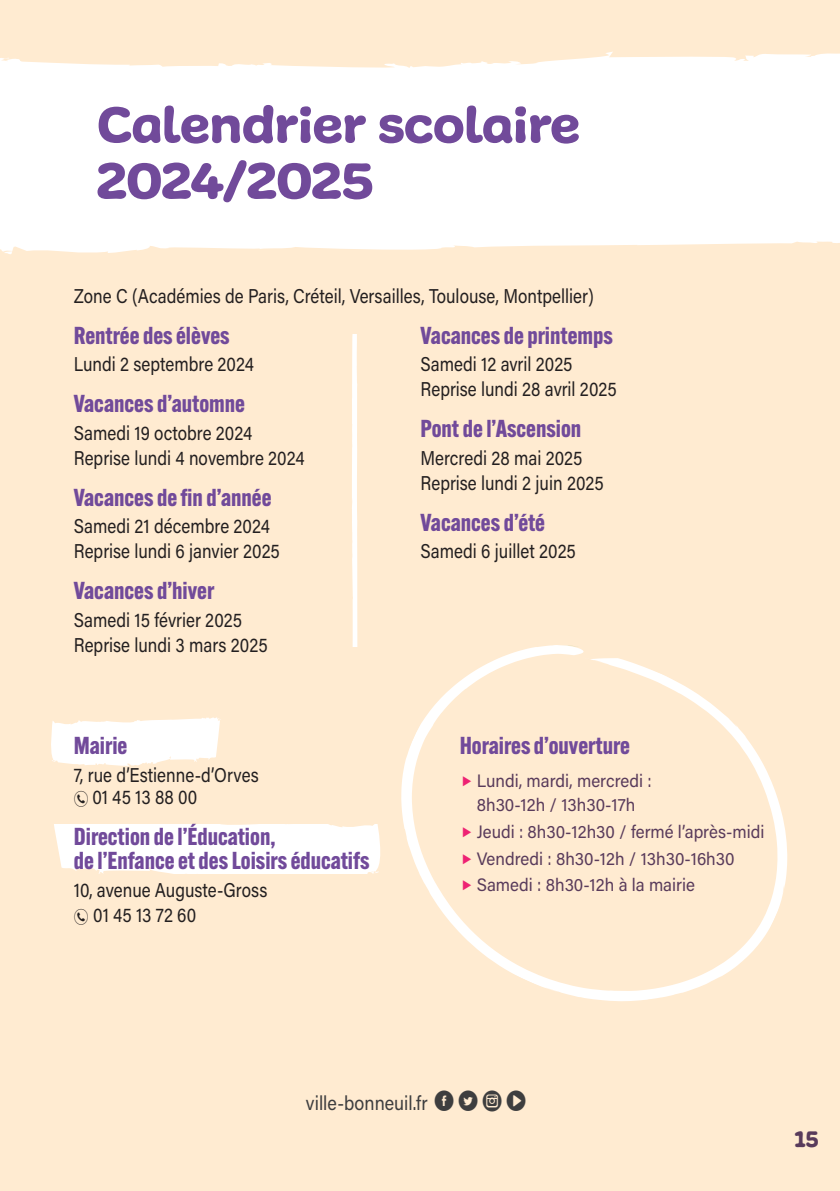
<style>
.page{position:relative;width:840px;height:1191px;background:#fff}
.page>*{position:absolute;margin:0;border:0;box-sizing:border-box;transform-origin:0 0}
.titre{font:54px/56px "Freude";letter-spacing:-.01em;color:#714a9a;scale:1.1 1}
.titre_calendrier_scolaire{font:700 24px/24px "Alternate Gothic ATF";color:#714a9a}
.pagination{font:24px "Freude";color:#593b5b}
.CS-TCnoir{font:20px/22px "Acumin Variable Concept";color:#231f20;scale:.85 1}
.CS-TCnoir-2{font:20px "Acumin Variable Concept";color:#3e3e3f;scale:.9 1}
.t1{font:18px/24px "Acumin Variable Concept";color:#593b5b;scale:.94 1}
.s1{font-family:"typeecon";font-size:16px}
.s2{font-family:"socialtype";font-size:32px}
</style>
<div class="page">
<div style="left:0;top:265px;width:839px;height:926px;background:#ffebd1"></div>
<svg style="left:51px;top:717px;width:170px;height:49px"></svg>
<div style="left:54px;top:824px;width:287px;height:49px;background:#fff"></div>
<svg style="left:0;top:241px;width:839px;height:24px;fill:#ffebd1"></svg>
<svg style="left:23px;top:0;width:816px;height:68px;background:#ffecd5"></svg>
<svg style="left:0;top:0;width:23px;height:62px"></svg>
<svg style="left:352px;top:334px;width:5px;height:257px"></svg>
<svg style="left:341px;top:591px;width:447px;height:410px"></svg>
<svg style="left:462px;top:776px;width:9px;height:10px"></svg>
<svg style="left:462px;top:826px;width:9px;height:11px"></svg>
<svg style="left:462px;top:853px;width:9px;height:10px"></svg>
<svg style="left:462px;top:880px;width:9px;height:10px"></svg>
<p class="titre" style="left:96px;top:97px;width:441px">Calendrier scolaire<br>2024/2025</p>
<p class="CS-TCnoir" style="left:74px;top:284px;width:613px">Zone C (Académies de Paris, Créteil, Versailles, Toulouse, Montpellier)</p>
<p class="titre_calendrier_scolaire" style="left:74px;top:323px;width:157px">Rentrée des élèves</p>
<p class="CS-TCnoir" style="left:74px;top:352px;width:213px">Lundi 2 septembre 2024</p>
<p class="titre_calendrier_scolaire" style="left:74px;top:391px;width:173px">Vacances d’automne</p>
<p class="CS-TCnoir" style="left:74px;top:421px;width:211px">Samedi 19 octobre 2024</p>
<p class="CS-TCnoir" style="left:74px;top:446px;width:273px">Reprise lundi 4 novembre 2024</p>
<p class="titre_calendrier_scolaire" style="left:74px;top:485px;width:199px">Vacances de fin d’année</p>
<p class="CS-TCnoir" style="left:74px;top:515px;width:232px">Samedi 21 décembre 2024</p>
<p class="CS-TCnoir" style="left:74px;top:539px;width:244px">Reprise lundi 6 janvier 2025</p>
<p class="titre_calendrier_scolaire" style="left:74px;top:578px;width:142px">Vacances d’hiver</p>
<p class="CS-TCnoir" style="left:74px;top:608px;width:199px">Samedi 15 février 2025</p>
<p class="CS-TCnoir" style="left:74px;top:633px;width:229px">Reprise lundi 3 mars 2025</p>
<p class="titre_calendrier_scolaire" style="left:420px;top:323px;width:194px">Vacances de printemps</p>
<p class="CS-TCnoir" style="left:420px;top:352px;width:180px">Samedi 12 avril 2025</p>
<p class="CS-TCnoir" style="left:420px;top:377px;width:232px">Reprise lundi 28 avril 2025</p>
<p class="titre_calendrier_scolaire" style="left:420px;top:416px;width:162px">Pont de l’Ascension</p>
<p class="CS-TCnoir" style="left:420px;top:446px;width:192px">Mercredi 28 mai 2025</p>
<p class="CS-TCnoir" style="left:420px;top:471px;width:217px">Reprise lundi 2 juin 2025</p>
<p class="titre_calendrier_scolaire" style="left:420px;top:510px;width:126px">Vacances d’été</p>
<p class="CS-TCnoir" style="left:420px;top:539px;width:184px">Samedi 6 juillet 2025</p>
<p class="titre_calendrier_scolaire" style="left:74px;top:733px;width:55px">Mairie</p>
<p class="CS-TCnoir" style="left:74px;top:763px;width:219px">7, rue d’Estienne-d’Orves <span class="s1">n</span> 01 45 13 88 00</p>
<p class="titre_calendrier_scolaire" style="left:74px;top:824px;width:297px">Direction de l’Éducation,<br>de l’Enfance et des Loisirs éducatifs</p>
<p class="CS-TCnoir" style="left:74px;top:878px;width:229px">10, avenue Auguste-Gross</p>
<p class="CS-TCnoir" style="left:74px;top:902px;width:145px"><span class="s1">n</span> 01 45 13 72 60</p>
<p class="titre_calendrier_scolaire" style="left:459px;top:733px;width:172px">Horaires d’ouverture</p>
<p class="t1" style="left:476px;top:768px;width:187px">Lundi, mardi, mercredi :<br>8h30-12h / 13h30-17h</p>
<p class="t1" style="left:476px;top:818px;width:307px">Jeudi : 8h30-12h30 / fermé l’après-midi</p>
<p class="t1" style="left:476px;top:845px;width:276px">Vendredi : 8h30-12h / 13h30-16h30</p>
<p class="t1" style="left:476px;top:872px;width:233px">Samedi : 8h30-12h à la mairie</p>
<p class="CS-TCnoir-2" style="left:306px;top:1089px;width:248px">ville-bonneuil.fr <span class="s2">BAVF</span></p>
<p class="pagination" style="left:794px;top:1124px;width:26px">15</p>
</div>
